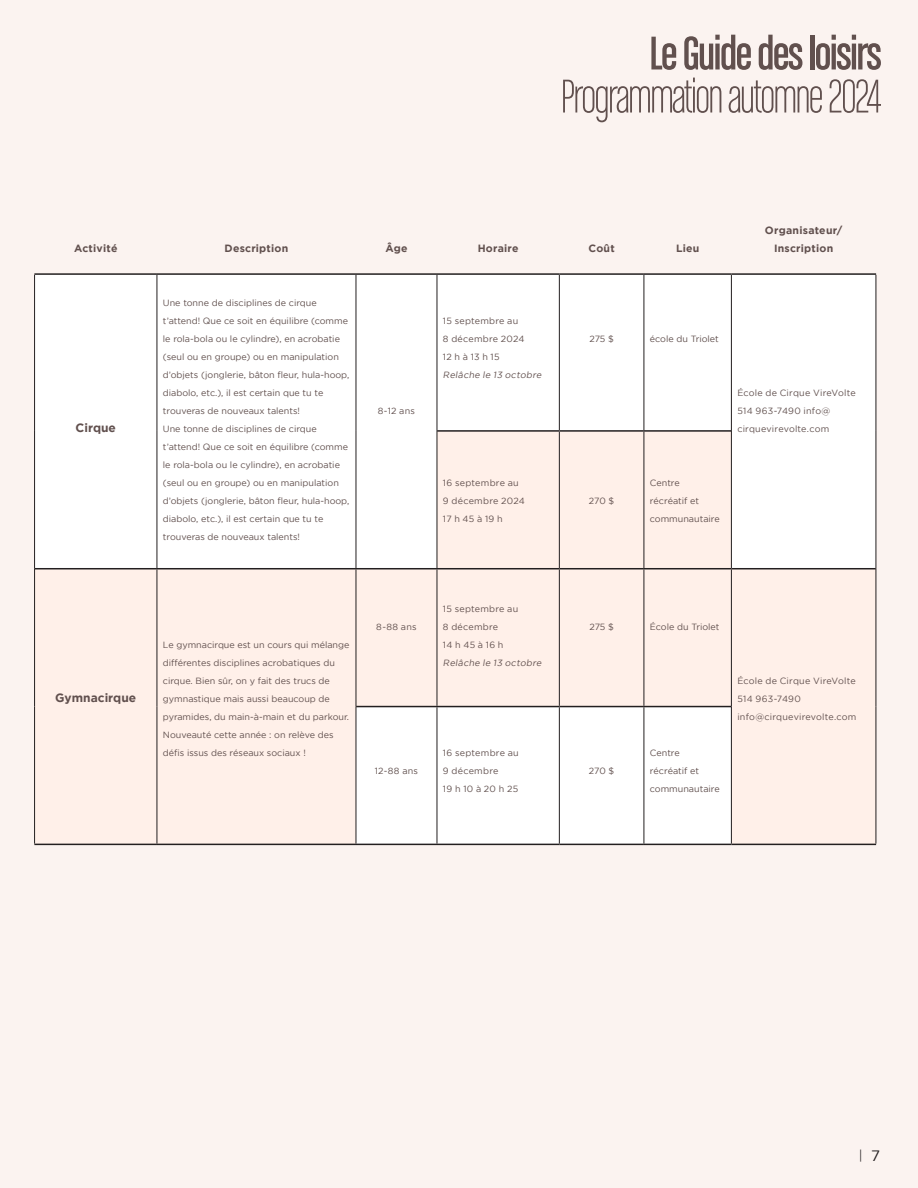
<style>
.page{position:relative;width:918px;height:1188px;background:#fbf3f0}
.page>*{position:absolute;margin:0;border:0;box-sizing:border-box;transform-origin:0 0}
.t1{font:50.4px "Chalet Comprime Milan Sixty";letter-spacing:-.03em;color:#61504e}
.t2{font:50.4px "Chalet Comprime Cologne Sixty";letter-spacing:-.03em;color:#61504e}
.t3{font:13.2px "Gotham";color:#231f20;scale:.8 1}
.t4{font:700 12px "Gotham";color:#61504e}
.t5{font:700 10.5px/18px "Gotham";letter-spacing:.025em;color:#61504e;text-align:center}
.t6{font:9px/18px "Gotham";color:#61504e}
.t7{font:9px/18px "Gotham";letter-spacing:.03em;color:#61504e}
.t8{font:9px/18px "Gotham";letter-spacing:.02em;color:#61504e}
.t9{font:9px "Gotham";letter-spacing:.025em;color:#61504e}
.s1{font-style:italic}
.s2{font-size:15px}
</style>
<div class="page">
<div style="left:35px;top:275px;width:841px;height:156px;background:#fff"></div>
<svg style="left:35px;top:431px;width:841px;height:413px"></svg>
<hr style="left:34px;top:275px;width:1px;height:156px;background:#231f20">
<hr style="left:157px;top:275px;width:1px;height:156px;background:#231f20">
<hr style="left:356px;top:275px;width:1px;height:156px;background:#231f20">
<hr style="left:437px;top:275px;width:1px;height:156px;background:#231f20">
<hr style="left:559px;top:275px;width:1px;height:155px;background:#231f20">
<hr style="left:644px;top:275px;width:1px;height:155px;background:#231f20">
<hr style="left:731px;top:275px;width:1px;height:156px;background:#231f20">
<hr style="left:876px;top:275px;width:1px;height:156px;background:#231f20">
<hr style="left:34px;top:431px;width:1px;height:138px;background:#231f20">
<hr style="left:157px;top:431px;width:1px;height:137px;background:#231f20">
<hr style="left:356px;top:431px;width:1px;height:137px;background:#231f20">
<hr style="left:876px;top:431px;width:1px;height:138px;background:#231f20">
<hr style="left:34px;top:569px;width:1px;height:138px;background:#231f20">
<hr style="left:157px;top:569px;width:1px;height:138px;background:#231f20">
<hr style="left:356px;top:569px;width:1px;height:138px;background:#231f20">
<hr style="left:437px;top:569px;width:1px;height:137px;background:#231f20">
<hr style="left:559px;top:569px;width:1px;height:137px;background:#231f20">
<hr style="left:644px;top:569px;width:1px;height:137px;background:#231f20">
<hr style="left:731px;top:569px;width:1px;height:138px;background:#231f20">
<hr style="left:876px;top:569px;width:1px;height:138px;background:#231f20">
<hr style="left:34px;top:707px;width:1px;height:137px;background:#231f20">
<hr style="left:157px;top:707px;width:1px;height:137px;background:#231f20">
<hr style="left:356px;top:707px;width:1px;height:137px;background:#231f20">
<hr style="left:437px;top:707px;width:1px;height:137px;background:#231f20">
<hr style="left:559px;top:707px;width:1px;height:137px;background:#231f20">
<hr style="left:644px;top:707px;width:1px;height:137px;background:#231f20">
<hr style="left:731px;top:707px;width:1px;height:137px;background:#231f20">
<hr style="left:876px;top:707px;width:1px;height:137px;background:#231f20">
<hr style="left:34px;top:273px;width:123px;height:2px;background:#231f20">
<hr style="left:157px;top:273px;width:199px;height:2px;background:#231f20">
<hr style="left:356px;top:273px;width:81px;height:2px;background:#231f20">
<hr style="left:437px;top:273px;width:122px;height:2px;background:#231f20">
<hr style="left:559px;top:273px;width:85px;height:2px;background:#231f20">
<hr style="left:644px;top:273px;width:87px;height:2px;background:#231f20">
<hr style="left:731px;top:273px;width:145px;height:2px;background:#231f20">
<hr style="left:35px;top:568px;width:122px;height:1px;background:#231f20">
<hr style="left:157px;top:568px;width:199px;height:1px;background:#231f20">
<hr style="left:356px;top:568px;width:81px;height:1px;background:#231f20">
<hr style="left:731px;top:568px;width:145px;height:1px;background:#231f20">
<hr style="left:356px;top:706px;width:81px;height:1px;background:#231f20">
<hr style="left:437px;top:706px;width:122px;height:1px;background:#231f20">
<hr style="left:559px;top:706px;width:85px;height:1px;background:#231f20">
<hr style="left:644px;top:706px;width:87px;height:1px;background:#231f20">
<hr style="left:437px;top:431px;width:1px;height:137px;background:#231f20">
<hr style="left:437px;top:430px;width:122px;height:2px;background:#231f20">
<hr style="left:559px;top:430px;width:85px;height:2px;background:#231f20">
<hr style="left:644px;top:430px;width:87px;height:2px;background:#231f20">
<hr style="left:559px;top:432px;width:1px;height:136px;background:#231f20">
<hr style="left:644px;top:432px;width:1px;height:136px;background:#231f20">
<hr style="left:34px;top:844px;width:123px;height:1px;background:#231f20">
<hr style="left:731px;top:431px;width:1px;height:137px;background:#231f20">
<hr style="left:157px;top:844px;width:199px;height:1px;background:#231f20">
<hr style="left:437px;top:568px;width:122px;height:1px;background:#231f20">
<hr style="left:356px;top:844px;width:81px;height:1px;background:#231f20">
<hr style="left:559px;top:568px;width:85px;height:1px;background:#231f20">
<hr style="left:437px;top:844px;width:122px;height:1px;background:#231f20">
<hr style="left:644px;top:568px;width:87px;height:1px;background:#231f20">
<hr style="left:559px;top:844px;width:85px;height:1px;background:#231f20">
<hr style="left:644px;top:844px;width:87px;height:1px;background:#231f20">
<hr style="left:731px;top:844px;width:145px;height:1px;background:#231f20">
<p class="t2" style="left:649px;top:25px;width:234px">Le Guide des loisirs</p>
<p class="t1" style="left:560px;top:69px;width:323px">Programmation automne 2024</p>
<p class="t5" style="left:74px;top:239px;width:45px">Activité</p>
<p class="t5" style="left:225px;top:239px;width:65px">Description</p>
<p class="t5" style="left:385px;top:239px;width:24px">Âge</p>
<p class="t5" style="left:478px;top:239px;width:42px">Horaire</p>
<p class="t5" style="left:588px;top:239px;width:28px">Coût</p>
<p class="t5" style="left:676px;top:239px;width:25px">Lieu</p>
<p class="t4" style="left:76px;top:421px;width:42px">Cirque</p>
<p class="t6" style="left:163px;top:294px;width:188px">Une tonne de disciplines de cirque t’attend! Que ce soit en équilibre (comme le rola-bola ou le cylindre), en acrobatie (seul ou en groupe) ou en manipulation d’objets (jonglerie, bâton fleur, hula-hoop, diabolo, etc.), il est certain que tu te trouveras de nouveaux talents!</p>
<p class="t6" style="left:163px;top:420px;width:188px">Une tonne de disciplines de cirque t’attend! Que ce soit en équilibre (comme le rola-bola ou le cylindre), en acrobatie (seul ou en groupe) ou en manipulation d’objets (jonglerie, bâton fleur, hula-hoop, diabolo, etc.), il est certain que tu te trouveras de nouveaux talents!</p>
<p class="t6" style="left:378px;top:402px;width:39px">8-12 ans</p>
<p class="t7" style="left:443px;top:312px;width:102px">15 septembre au<br>8 décembre 2024<br>12 h à 13 h 15<br><span class="s1">Relâche le 13 octobre</span></p>
<p class="t7" style="left:443px;top:474px;width:83px">16 septembre au<br>9 décembre 2024<br>17 h 45 à 19 h</p>
<p class="t6" style="left:589px;top:330px;width:26px">275 $</p>
<p class="t6" style="left:650px;top:330px;width:70px">école du Triolet</p>
<p class="t6" style="left:589px;top:492px;width:27px">270 $</p>
<p class="t6" style="left:650px;top:474px;width:71px">Centre<br>récréatif et communautaire</p>
<p class="t5" style="left:765px;top:221px;width:79px">Organisateur/<br>Inscription</p>
<p class="t9" style="left:737px;top:388px;width:120px">École de Cirque VireVolte</p>
<p class="t8" style="left:737px;top:402px;width:95px">514 963-7490 info@ cirquevirevolte.com</p>
<p class="t4" style="left:55px;top:691px;width:83px">Gymnacirque</p>
<p class="t6" style="left:163px;top:636px;width:188px">Le gymnacirque est un cours qui mélange différentes disciplines acrobatiques du cirque. Bien sûr, on y fait des trucs de gymnastique mais aussi beaucoup de pyramides, du main-à-main et du parkour.<br>Nouveauté cette année : on relève des défis issus des réseaux sociaux !</p>
<p class="t6" style="left:376px;top:618px;width:42px">8-88 ans</p>
<p class="t7" style="left:443px;top:600px;width:102px">15 septembre au<br>8 décembre<br>14 h 45 à 16 h<br><span class="s1">Relâche le 13 octobre</span></p>
<p class="t6" style="left:375px;top:762px;width:45px">12-88 ans</p>
<p class="t7" style="left:443px;top:744px;width:77px">16 septembre au<br>9 décembre<br>19 h 10 à 20 h 25</p>
<p class="t6" style="left:589px;top:618px;width:26px">275 $</p>
<p class="t6" style="left:650px;top:618px;width:71px">École du Triolet</p>
<p class="t6" style="left:589px;top:762px;width:27px">270 $</p>
<p class="t6" style="left:650px;top:744px;width:71px">Centre<br>récréatif et communautaire</p>
<p class="t9" style="left:737px;top:676px;width:120px">École de Cirque VireVolte</p>
<p class="t8" style="left:737px;top:690px;width:121px">514 963-7490 info@cirquevirevolte.com</p>
<h2 class="t3" style="left:859px;top:1148px;width:28px">| <span class="s2">7</span></h2>
</div>
